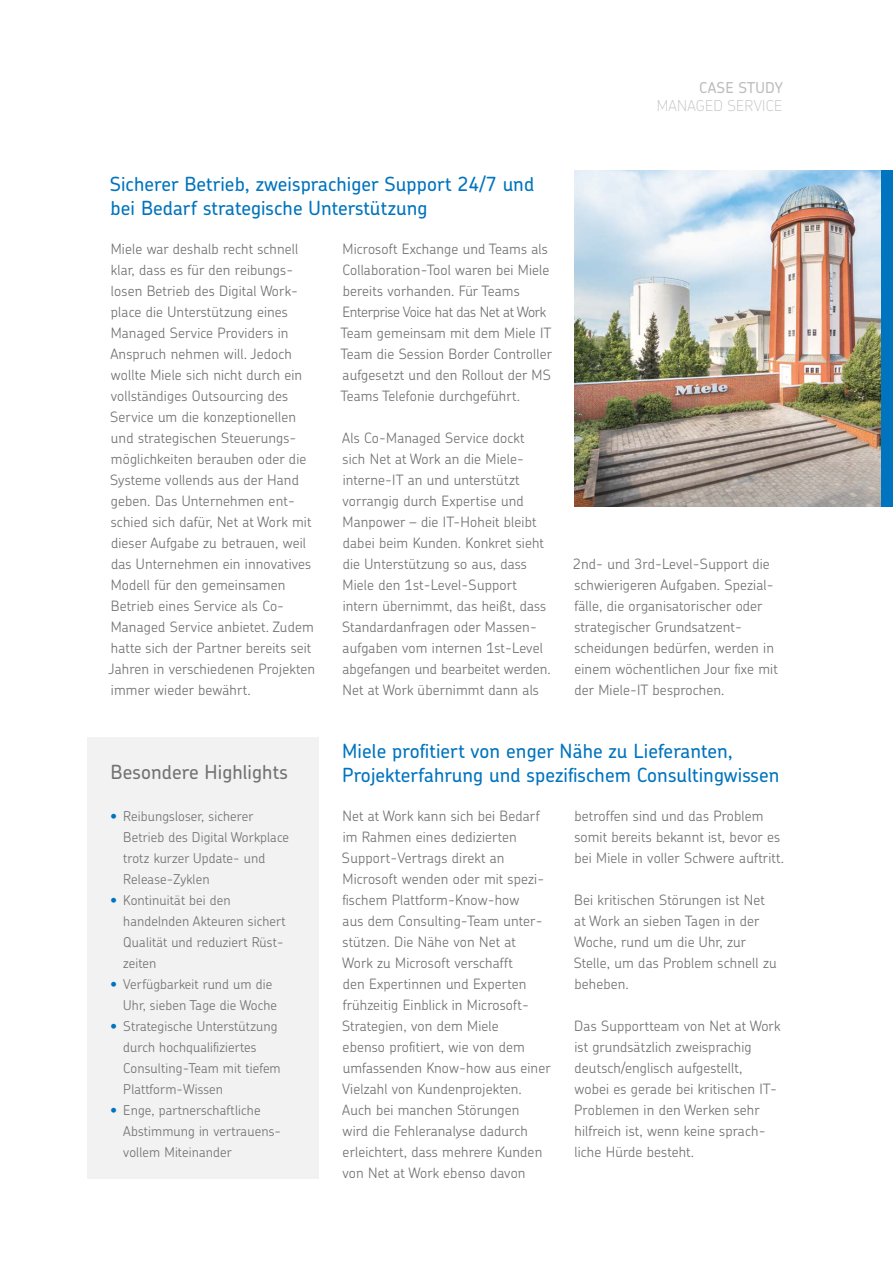
<style>
.page{position:relative;width:893px;height:1263px;background:#fff}
.page>*{position:absolute;margin:0;border:0;box-sizing:border-box;transform-origin:0 0}
.t1{font:500 19.5px/24px "Chevin Pro";letter-spacing:.005em;color:#0074be}
.t2{font:500 19.5px "Chevin Pro";letter-spacing:.005em;color:#737272}
.t3{font:100 15px "Chevin Pro";letter-spacing:.015em;color:#bdbdbe}
.t4{font:500 15px "Chevin Pro";letter-spacing:.015em;color:#bdbdbe}
.t5{font:300 14.25px/21px "Chevin Pro";letter-spacing:.01em;color:#737272}
.t6{font:300 13.5px/21px "Chevin Pro";letter-spacing:.01em;color:#737272}
.s1{font-size:14.25px;color:#0074be}
</style>
<div class="page">
<img style="left:574px;top:170px;width:308px;height:336px">
<div style="left:882px;top:170px;width:11px;height:336px;background:#0074be"></div>
<div style="left:87px;top:737px;width:232px;height:441px;background:#f2f2f2"></div>
<p class="t4" style="left:699px;top:77px;width:85px">CASE STUDY</p>
<p class="t3" style="left:657px;top:95px;width:127px">MANAGED SERVICE</p>
<h1 class="t1" style="left:110px;top:171px;width:426px">Sicherer Betrieb, zweisprachiger Support 24/7 und bei Bedarf strategische Unterstützung</h1>
<p class="t5" style="left:109px;top:238px;width:208px">Miele war deshalb recht schnell klar, dass es für den reibungs&shy;losen Betrieb des Digital Work&shy;place die Unterstützung eines<br>Managed Service Providers in<br>Anspruch nehmen will. Jedoch wollte Miele sich nicht durch ein vollständiges Outsourcing des<br>Service um die konzeptionellen und strategischen Steuerungs&shy;möglichkeiten berauben oder die<br>Systeme vollends aus der Hand geben. Das Unternehmen ent&shy;schied sich dafür, Net at Work mit dieser Aufgabe zu betrauen, weil das Unternehmen ein innovatives<br>Modell für den gemeinsamen<br>Betrieb eines Service als Co-<br>Managed Service anbietet. Zudem hatte sich der Partner bereits seit<br>Jahren in verschiedenen Projekten immer wieder bewährt.</p>
<p class="t5" style="left:341px;top:238px;width:213px">Microsoft Exchange und Teams als Collaboration-Tool waren bei Miele bereits vorhanden. Für Teams Enterprise Voice hat das Net at Work Team gemeinsam mit dem Miele IT Team die Session Border Controller aufgesetzt und den Rollout der MS Teams Telefonie durchgeführt.</p>
<p class="t5" style="left:342px;top:427px;width:210px">Als Co-Managed Service dockt sich Net at Work an die Miele&shy;interne-IT an und unterstützt vorrangig durch Expertise und<br>Manpower – die IT-Hoheit bleibt dabei beim Kunden. Konkret sieht die Unterstützung so aus, dass<br>Miele den 1st-Level-Support intern übernimmt, das heißt, dass<br>Standardanfragen oder Massen&shy;aufgaben vom internen 1st-Level abgefangen und bearbeitet werden.<br>Net at Work übernimmt dann als</p>
<p class="t5" style="left:573px;top:553px;width:206px">2nd- und 3rd-Level-Support die schwierigeren Aufgaben. Spezial&shy;fälle, die organisatorischer oder strategischer Grundsatzent&shy;scheidungen bedürfen, werden in einem wöchentlichen Jour fixe mit der Miele-IT besprochen.</p>
<h1 class="t2" style="left:111px;top:759px;width:179px">Besondere Highlights</h1>
<p class="t6" style="left:123px;top:805px;width:167px;text-indent:-13px"><span class="s1">•</span> Reibungsloser, sicherer<br>Betrieb des Digital Workplace trotz kurzer Update- und<br>Release-Zyklen</p>
<p class="t6" style="left:123px;top:889px;width:164px;text-indent:-13px"><span class="s1">•</span> Kontinuität bei den handelnden Akteuren sichert<br>Qualität und reduziert Rüst&shy;zeiten</p>
<p class="t6" style="left:123px;top:973px;width:155px;text-indent:-13px"><span class="s1">•</span> Verfügbarkeit rund um die<br>Uhr, sieben Tage die Woche</p>
<p class="t6" style="left:123px;top:1015px;width:159px;text-indent:-13px"><span class="s1">•</span> Strategische Unterstützung durch hochqualifiziertes<br>Consulting-Team mit tiefem<br>Plattform-Wissen</p>
<p class="t6" style="left:123px;top:1099px;width:159px;text-indent:-13px"><span class="s1">•</span> Enge, partnerschaftliche<br>Abstimmung in vertrauens&shy;vollem Miteinander</p>
<h1 class="t1" style="left:342px;top:738px;width:439px">Miele profitiert von enger Nähe zu Lieferanten,<br>Projekterfahrung und spezifischem Consultingwissen</h1>
<p class="t5" style="left:342px;top:805px;width:210px">Net at Work kann sich bei Bedarf im Rahmen eines dedizierten<br>Support-Vertrags direkt an<br>Microsoft wenden oder mit spezi&shy;fischem Plattform-Know-how<br>aus dem Consulting-Team unter&shy;stützen. Die Nähe von Net at<br>Work zu Microsoft verschafft<br>den Expertinnen und Experten frühzeitig Einblick in Microsoft-<br>Strategien, von dem Miele<br>ebenso profitiert, wie von dem umfassenden Know-how aus einer<br>Vielzahl von Kundenprojekten.<br>Auch bei manchen Störungen<br>wird die Fehleranalyse dadurch erleichtert, dass mehrere Kunden von Net at Work ebenso davon</p>
<p class="t5" style="left:574px;top:805px;width:211px">betroffen sind und das Problem somit bereits bekannt ist, bevor es bei Miele in voller Schwere auftritt.</p>
<p class="t5" style="left:574px;top:889px;width:204px">Bei kritischen Störungen ist Net at Work an sieben Tagen in der<br>Woche, rund um die Uhr, zur<br>Stelle, um das Problem schnell zu beheben.</p>
<p class="t5" style="left:574px;top:1015px;width:208px">Das Supportteam von Net at Work ist grundsätzlich zweisprachig deutsch/englisch aufgestellt,<br>wobei es gerade bei kritischen IT-<br>Problemen in den Werken sehr hilfreich ist, wenn keine sprach&shy;liche Hürde besteht.</p>
</div>
